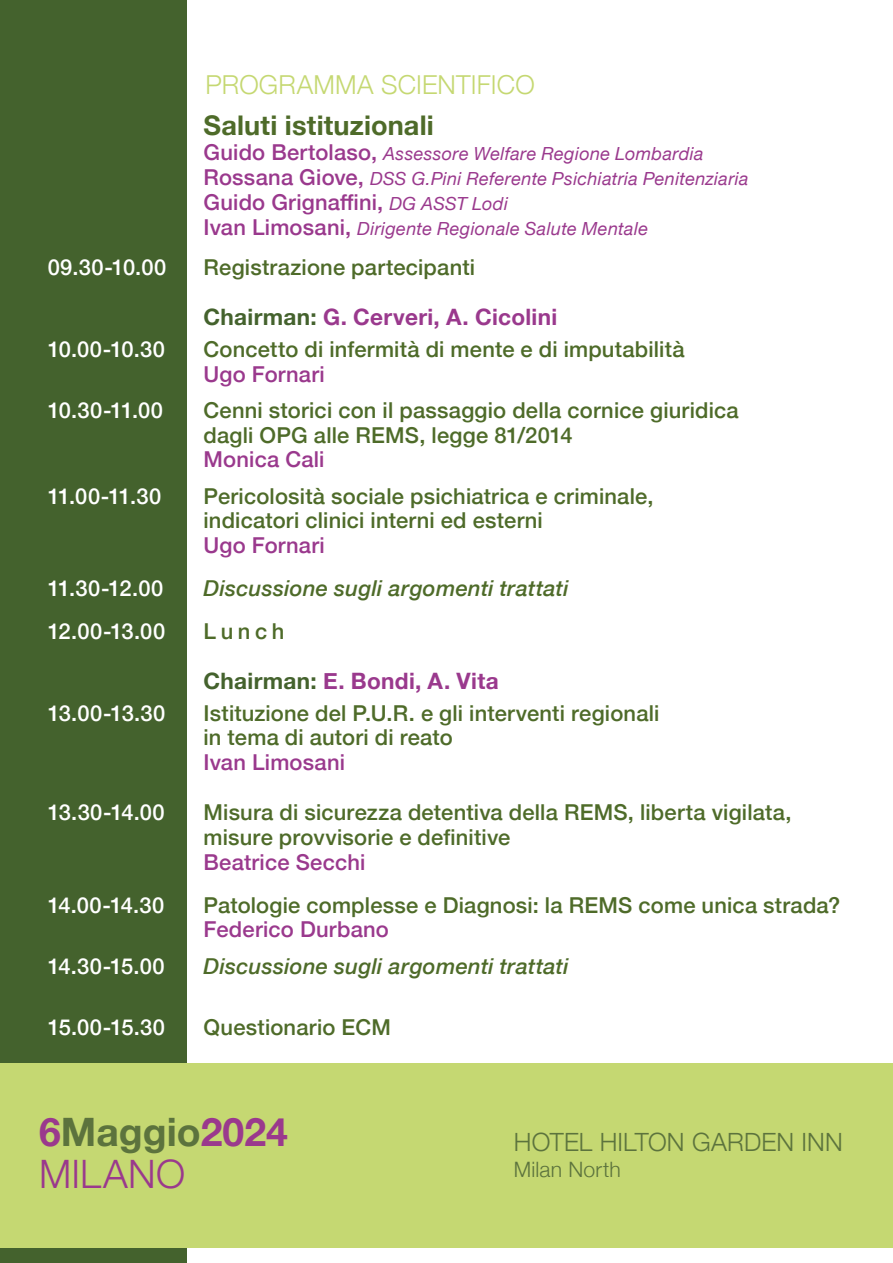
<style>
.page{position:relative;width:893px;height:1263px;background:#fff}
.page>*{position:absolute;margin:0;border:0;box-sizing:border-box;transform-origin:0 0}
.t1{font:700 39.15px/41.4px "Helvetica Neue";color:#5c733d}
.t2{font:700 27.15px "Helvetica Neue";letter-spacing:.005em;color:#4e6b29}
.t3{font:300 26.1px "Helvetica Neue";letter-spacing:.005em;color:#c5d872}
.t4{font:300 25.2px "Helvetica Neue";letter-spacing:.005em;color:#5c733d}
.t5{font:700 22.65px "Helvetica Neue";letter-spacing:.015em;color:#9a398d}
.t6{font:500 21.9px/24.9px "Helvetica Neue";letter-spacing:.01em;color:#4e6b29}
.t7{font:500 21.9px "Helvetica Neue";letter-spacing:.02em;color:#fff}
.t8{font:500 21.9px "Helvetica Neue";letter-spacing:.01em;color:#9a398d}
.t9{font:italic 500 21.9px "Helvetica Neue";letter-spacing:.01em;color:#4e6b29}
.t10{font:300 21.15px "Helvetica Neue";letter-spacing:.01em;color:#5c733d}
.t11{font:italic 18px/24.9px "Helvetica Neue";letter-spacing:.02em;color:#9a398d}
.s1{font-weight:500;font-style:normal;font-size:21.9px}
.s2{font-weight:400;font-style:italic;font-size:18px}
.s3{color:#44622d}
.s4{color:#9a398d}
.s5{font-weight:300;color:#9a398d}
</style>
<div class="page">
<div style="left:0;top:0;width:186px;height:1263px;background:#44622d"></div>
<div style="left:0;top:1062px;width:893px;height:185px;background:#c5d872"></div>
<p class="t3" style="left:206px;top:63px;width:331px">PROGRAMMA SCIENTIFICO</p>
<p class="t2" style="left:204px;top:104px;width:232px">Saluti istituzionali</p>
<p class="t11" style="left:204px;top:142px;width:546px"><span class="s1">Guido Bertolaso,</span> Assessore Welfare Regione Lombardia<br><span class="s1">Rossana Giove,</span> DSS G.Pini Referente Psichiatria Penitenziaria</p>
<p class="t8" style="left:204px;top:184px;width:306px">Guido Grignaffini, <span class="s2">DG ASST Lodi</span></p>
<p class="t11" style="left:204px;top:217px;width:446px"><span class="s1">Ivan Limosani,</span> Dirigente Regionale Salute Mentale</p>
<p class="t7" style="left:48px;top:250px;width:120px">09.30-10.00</p>
<p class="t6" style="left:204px;top:253px;width:273px">Registrazione partecipanti</p>
<p class="t5" style="left:204px;top:299px;width:355px"><span class="s3">Chairman:</span> G. Cerveri, A. Cicolini</p>
<p class="t7" style="left:48px;top:331px;width:119px">10.00-10.30</p>
<p class="t6" style="left:204px;top:335px;width:483px">Concetto di infermità di mente e di imputabilità</p>
<p class="t8" style="left:204px;top:356px;width:123px">Ugo Fornari</p>
<p class="t7" style="left:48px;top:392px;width:117px">10.30-11.00</p>
<p class="t6" style="left:204px;top:396px;width:537px">Cenni storici con il passaggio della cornice giuridica dagli OPG alle REMS, legge 81/2014</p>
<p class="t8" style="left:204px;top:442px;width:122px">Monica Cali</p>
<p class="t7" style="left:48px;top:478px;width:115px">11.00-11.30</p>
<p class="t6" style="left:204px;top:482px;width:451px">Pericolosità sociale psichiatrica e criminale, indicatori clinici interni ed esterni</p>
<p class="t8" style="left:204px;top:528px;width:123px">Ugo Fornari</p>
<p class="t7" style="left:48px;top:571px;width:117px">11.30-12.00</p>
<p class="t9" style="left:204px;top:570px;width:367px">Discussione sugli argomenti trattati</p>
<p class="t7" style="left:48px;top:614px;width:119px">12.00-13.00</p>
<p class="t6" style="left:204px;top:617px;width:82px">Lunch</p>
<p class="t5" style="left:204px;top:663px;width:297px"><span class="s3">Chairman:</span> E. Bondi, A. Vita</p>
<p class="t7" style="left:48px;top:695px;width:119px">13.00-13.30</p>
<p class="t6" style="left:204px;top:698px;width:457px">Istituzione del P.U.R. e gli interventi regionali in tema di autori di reato</p>
<p class="t8" style="left:204px;top:745px;width:143px">Ivan Limosani</p>
<p class="t7" style="left:48px;top:794px;width:119px">13.30-14.00</p>
<p class="t6" style="left:204px;top:798px;width:590px">Misura di sicurezza detentiva della REMS, liberta vigilata, misure provvisorie e definitive</p>
<p class="t8" style="left:204px;top:844px;width:164px">Beatrice Secchi</p>
<p class="t7" style="left:48px;top:887px;width:118px">14.00-14.30</p>
<p class="t6" style="left:204px;top:890px;width:638px">Patologie complesse e Diagnosi: la REMS come unica strada?</p>
<p class="t8" style="left:204px;top:912px;width:187px">Federico Durbano</p>
<p class="t7" style="left:48px;top:948px;width:118px">14.30-15.00</p>
<p class="t9" style="left:204px;top:947px;width:367px">Discussione sugli argomenti trattati</p>
<p class="t7" style="left:48px;top:1009px;width:119px">15.00-15.30</p>
<p class="t6" style="left:204px;top:1012px;width:189px">Questionario ECM</p>
<h1 class="t1" style="left:39px;top:1112px;width:250px"><span class="s4">6</span>Maggio<span class="s4">2024<br></span><span class="s5">MILANO</span></h1>
<p class="t4" style="left:514px;top:1122px;width:330px">HOTEL HILTON GARDEN INN</p>
<p class="t10" style="left:514px;top:1152px;width:108px">Milan North</p>
</div>
